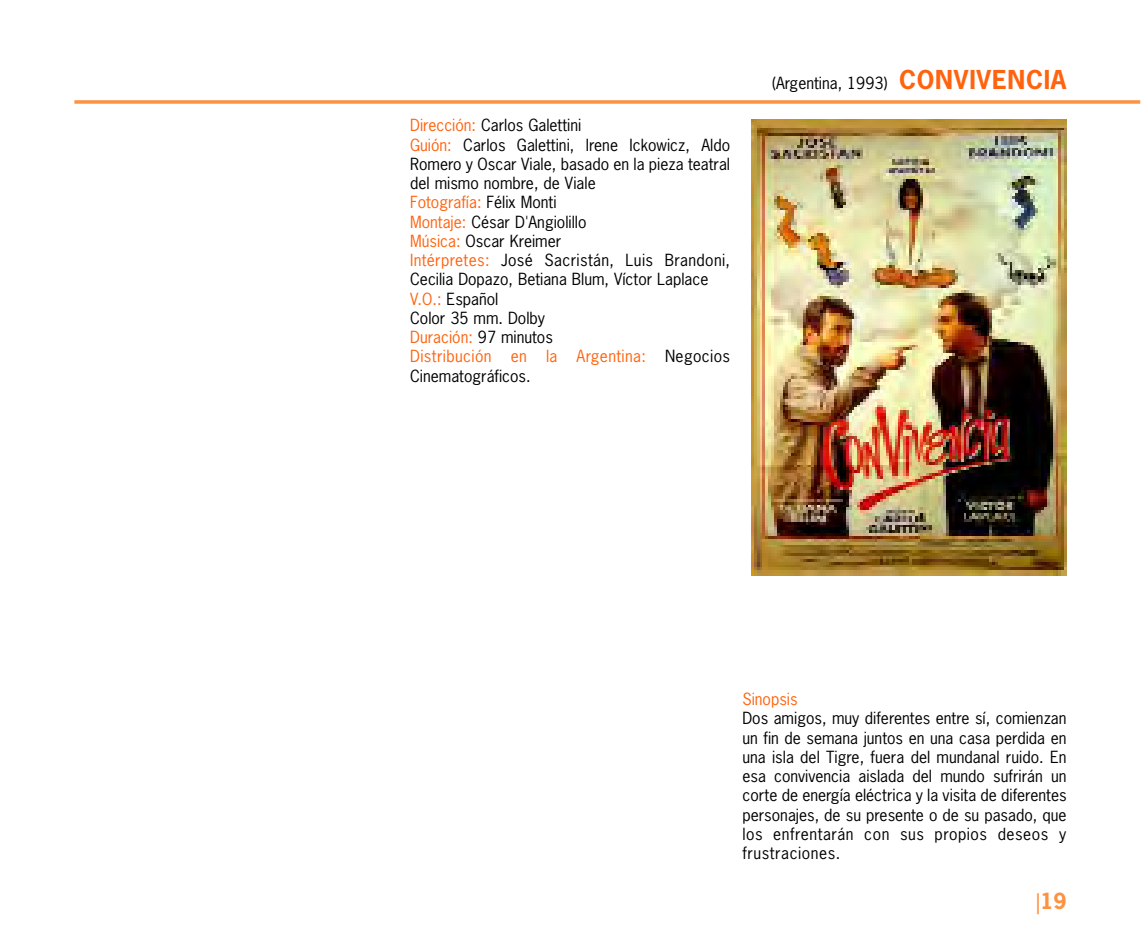
<style>
.page{position:relative;width:1141px;height:943px;background:#fff}
.page>*{position:absolute;margin:0;border:0;box-sizing:border-box;transform-origin:0 0}
.t1{font:700 21px "News Gothic";color:#fd9241}
.t2{font:15.75px/19.2px "News Gothic";color:#000;text-align:justify}
.t3{font:15.75px "News Gothic";color:#ff630e}
.s1{color:#ff630e}
.s2{font-weight:700;font-size:24.5px;color:#ff630e}
.s3{font-weight:400}
</style>
<div class="page">
<img style="left:752px;top:119px;width:314px;height:456px">
<svg style="left:74px;top:100px;width:1066px;height:4px;background:#fd9f58"></svg>
<p class="t2" style="left:410px;top:116px;width:322px;text-align:left"><span class="s1">Dirección:</span> Carlos Galettini<br><span class="s1">Guión:</span> Carlos Galettini, Irene Ickowicz, Aldo<br>Romero y Oscar Viale, basado en la pieza teatral del mismo nombre, de Viale<br><span class="s1">Fotografía:</span> Félix Monti<br><span class="s1">Montaje:</span> César D'Angiolillo<br><span class="s1">Música:</span> Oscar Kreimer<br><span class="s1">Intérpretes:</span> José Sacristán, Luis Brandoni,<br>Cecilia Dopazo, Betiana Blum, Víctor Laplace<br><span class="s1">V.O.:</span> Español<br>Color 35 mm. Dolby<br><span class="s1">Duración:</span> 97 minutos<br><span class="s1">Distribución en la Argentina:</span> Negocios<br>Cinematográficos.</p>
<p class="t2" style="left:772px;top:73px;width:296px">(Argentina, 1993) <span class="s2">CONVIVENCIA</span></p>
<p class="t3" style="left:742px;top:690px;width:57px">Sinopsis</p>
<p class="t2" style="left:742px;top:709px;width:326px">Dos amigos, muy diferentes entre sí, comienzan un fin de semana juntos en una casa perdida en una isla del Tigre, fuera del mundanal ruido. En esa convivencia aislada del mundo sufrirán un corte de energía eléctrica y la visita de diferentes personajes, de su presente o de su pasado, que los enfrentarán con sus propios deseos y frustraciones.</p>
<h1 class="t1" style="left:1036px;top:889px;width:32px"><span class="s3">|</span>19</h1>
</div>
